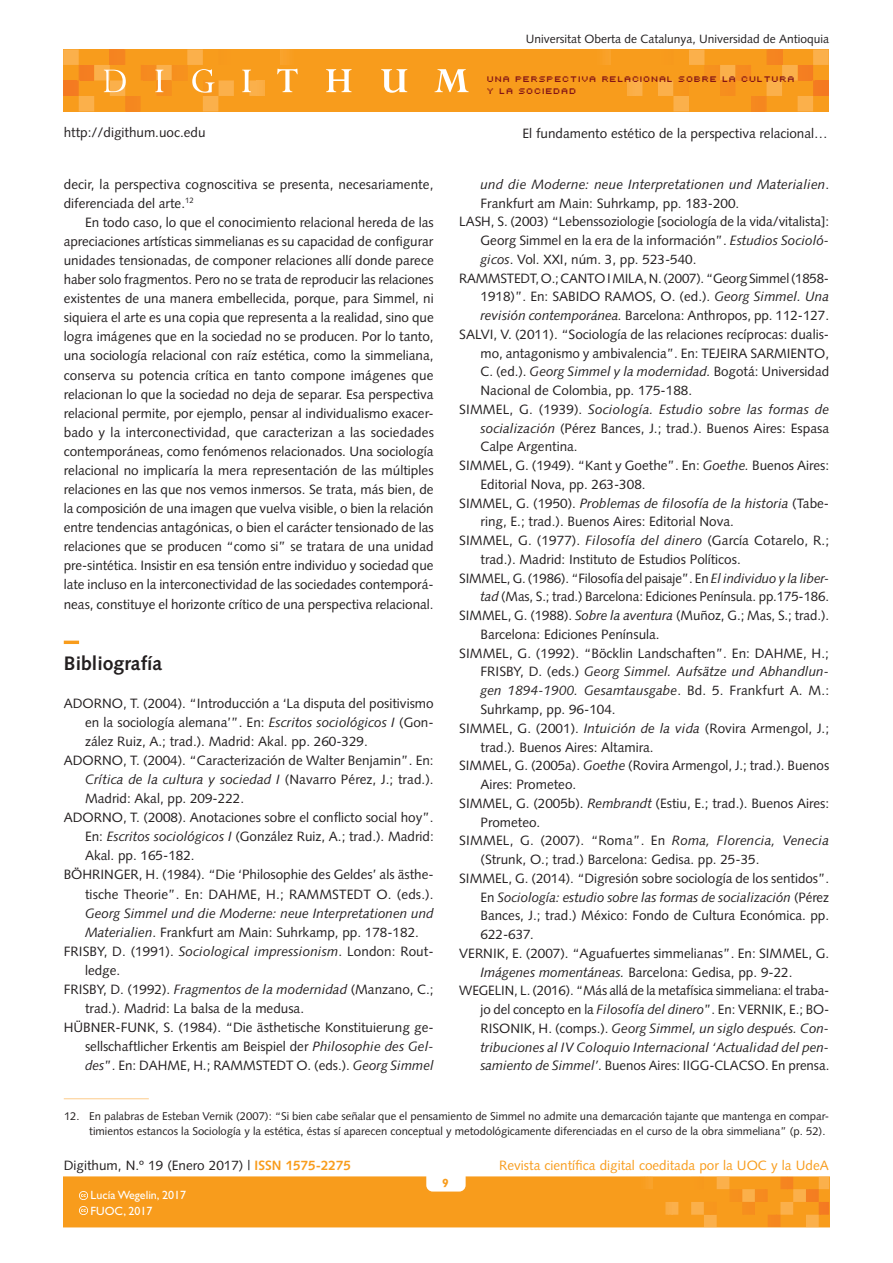
<style>
.page{position:relative;width:893px;height:1263px;background:#fff}
.page>*{position:absolute;margin:0;border:0;box-sizing:border-box;transform-origin:0 0}
._03_SUBTITOL{font:700 19.5px "Syntax LT";color:#231f20}
._02_Bibliografia{font:13.5px/18.8px "Syntax LT";color:#231f20;text-align:justify}
._02_PARAGRAF_GENERAL{font:13.5px/19px "Syntax LT";color:#231f20}
._02_Bibliografia-2{font:italic 13.5px/18.8px "Syntax LT";letter-spacing:.005em;color:#231f20}
.t1{font:13.5px "Syntax LT";color:#f89c1c}
.t2{font:12px "Syntax LT";color:#231f20}
.t3{font:12px/15.8px "Gill Sans";color:#fff}
.t4{font:700 12px "Gill Sans";color:#f89c1c}
._04_NOTAS1{font:11.25px/15px "Syntax LT";color:#231f20}
.t5{font:9px/12px "Uni 0554";color:#821316}
.s1{font-style:normal}
.s2{font-style:italic}
.s3{font-weight:700;color:#f89c1c}
</style>
<div class="page">
<hr style="left:829px;top:1177px;width:1px;height:50px;background:#f47921">
<svg style="left:64px;top:1177px;width:765px;height:50px;background:#f89d21"></svg>
<div style="left:63px;top:49px;width:766px;height:62px;background:#f89c1c"></div>
<hr style="left:265px;top:49px;width:1px;height:62px;background:#faab40">
<hr style="left:278px;top:49px;width:2px;height:62px;background:#f9a430">
<hr style="left:625px;top:49px;width:2px;height:62px;background:#faab40">
<hr style="left:612px;top:49px;width:1px;height:62px;background:#f9a430">
<svg style="left:605px;top:49px;width:6px;height:16px"></svg>
<svg style="left:627px;top:49px;width:202px;height:62px"></svg>
<hr style="left:815px;top:80px;width:4px;height:16px;background:#f47b21">
<hr style="left:819px;top:80px;width:3px;height:16px;background:#f47a21">
<hr style="left:822px;top:80px;width:3px;height:16px;background:#f47921">
<hr style="left:825px;top:80px;width:4px;height:16px;background:#f47921">
<svg style="left:63px;top:49px;width:202px;height:62px"></svg>
<svg style="left:277px;top:49px;width:21px;height:43px"></svg>
<svg style="left:326px;top:69px;width:26px;height:23px"></svg>
<svg style="left:381px;top:69px;width:26px;height:24px"></svg>
<svg style="left:434px;top:69px;width:35px;height:23px"></svg>
<hr style="left:64px;top:641px;width:15px;height:3px;background:#f89c1c">
<hr style="left:64px;top:1098px;width:85px;height:1px;background:#fdcb8a">
<p class="t2" style="left:526px;top:32px;width:305px">Universitat Oberta de Catalunya, Universidad de Antioquia</p>
<p class="t5" style="left:488px;top:72px;width:310px">UNA PERSPECTIVA RELACIONAL SOBRE LA CULTURA<br>Y LA SOCIEDAD</p>
<p class="_02_PARAGRAF_GENERAL" style="left:64px;top:122px;width:143px">http://digithum.uoc.edu</p>
<p class="_02_PARAGRAF_GENERAL" style="left:522px;top:124px;width:307px">El fundamento estético de la perspectiva relacional…</p>
<p class="_02_PARAGRAF_GENERAL" style="left:64px;top:175px;width:371px">decir, la perspectiva cognoscitiva se presenta, necesariamente, diferenciada del arte.<sup>12</sup></p>
<p class="_02_PARAGRAF_GENERAL" style="left:64px;top:213px;width:372px;text-align:justify;text-indent:21px">En todo caso, lo que el conocimiento relacional hereda de las apreciaciones artísticas simmelianas es su capacidad de configurar unidades tensionadas, de componer relaciones allí donde parece haber solo fragmentos. Pero no se trata de reproducir las relaciones existentes de una manera embellecida, porque, para Simmel, ni siquiera el arte es una copia que representa a la realidad, sino que logra imágenes que en la sociedad no se producen. Por lo tanto, una sociología relacional con raíz estética, como la simmeliana, conserva su potencia crítica en tanto compone imágenes que relacionan lo que la sociedad no deja de separar. Esa perspectiva relacional permite, por ejemplo, pensar al individualismo exacer&shy;bado y la interconectividad, que caracterizan a las sociedades contemporáneas, como fenómenos relacionados. Una sociología relacional no implicaría la mera representación de las múltiples relaciones en las que nos vemos inmersos. Se trata, más bien, de la composición de una imagen que vuelva visible, o bien la relación entre tendencias antagónicas, o bien el carácter tensionado de las relaciones que se producen “como si” se tratara de una unidad pre-sintética. Insistir en esa tensión entre individuo y sociedad que late incluso en la interconectividad de las sociedades contemporá&shy;neas, constituye el horizonte crítico de una perspectiva relacional.</p>
<p class="_02_Bibliografia-2" style="left:480px;top:175px;width:350px">und die Moderne: neue Interpretationen und Materialien<span class="s1">.<br>Frankfurt am Main: Suhrkamp, pp. 183-200.</span></p>
<p class="_02_Bibliografia" style="left:480px;top:212px;width:350px;text-indent:-21px">LASH, S. (2003) “Lebenssoziologie [sociología de la vida/vitalista]:<br>Georg Simmel en la era de la información”. <span class="s2">Estudios Socioló&shy;gicos</span>. Vol. XXI, núm. 3, pp. 523-540.</p>
<p class="_02_Bibliografia" style="left:480px;top:269px;width:350px;text-indent:-21px">RAMMSTEDT, O.; CANTO I MILA, N. (2007). “Georg Simmel (1858- 1918)”. En: SABIDO RAMOS, O. (ed.). <span class="s2">Georg Simmel. Una revisión contemporánea.</span> Barcelona: Anthropos, pp. 112-127.</p>
<p class="_02_Bibliografia" style="left:480px;top:325px;width:350px;text-indent:-21px">SALVI, V. (2011). “Sociología de las relaciones recíprocas: dualis&shy;mo, antagonismo y ambivalencia”. En: TEJEIRA SARMIENTO, C. (ed.). <span class="s2">Georg Simmel y la modernidad.</span> Bogotá: Universidad Nacional de Colombia, pp. 175-188.</p>
<p class="_02_Bibliografia" style="left:480px;top:400px;width:350px;text-indent:-21px">SIMMEL, G. (1939). <span class="s2">Sociología. Estudio sobre las formas de socialización</span> (Pérez Bances, J.; trad.). Buenos Aires: Espasa Calpe Argentina.</p>
<p class="_02_Bibliografia" style="left:480px;top:456px;width:350px;text-indent:-21px">SIMMEL, G. (1949). “Kant y Goethe”. En: <span class="s2">Goethe.</span> Buenos Aires:<br>Editorial Nova, pp. 263-308.</p>
<p class="_02_Bibliografia" style="left:480px;top:494px;width:350px;text-indent:-21px">SIMMEL, G. (1950). <span class="s2">Problemas de filosofía de la historia</span> (Tabe&shy;ring, E.; trad.). Buenos Aires: Editorial Nova.</p>
<p class="_02_Bibliografia" style="left:480px;top:531px;width:350px;text-indent:-21px">SIMMEL, G. (1977). <span class="s2">Filosofía del dinero</span> (García Cotarelo, R.; trad.). Madrid: Instituto de Estudios Políticos.</p>
<p class="_02_Bibliografia" style="left:459px;top:569px;width:371px;text-align:right">SIMMEL, G. (1986). “Filosofía del paisaje”. En <span class="s2">El individuo y la liber&shy;tad</span> (Mas, S.; trad.) Barcelona: Ediciones Península. pp.175-186.</p>
<p class="_02_Bibliografia" style="left:480px;top:606px;width:350px;text-indent:-21px">SIMMEL, G. (1988). <span class="s2">Sobre la aventura</span> (Muñoz, G.; Mas, S.; trad.).<br>Barcelona: Ediciones Península.</p>
<p class="_02_Bibliografia" style="left:480px;top:644px;width:350px;text-indent:-21px">SIMMEL, G. (1992). “Böcklin Landschaften”. En: DAHME, H.; FRISBY, D. (eds.) <span class="s2">Georg Simmel. Aufsätze und Abhandlun&shy;gen 1894-1900. Gesamtausgabe</span>. Bd. 5. Frankfurt A. M.:<br>Suhrkamp, pp. 96-104.</p>
<p class="_02_Bibliografia" style="left:480px;top:719px;width:350px;text-indent:-21px">SIMMEL, G. (2001). <span class="s2">Intuición de la vida</span> (Rovira Armengol, J.; trad.)<span class="s2">.</span> Buenos Aires: Altamira.</p>
<p class="_02_Bibliografia" style="left:480px;top:756px;width:350px;text-indent:-21px">SIMMEL, G. (2005a). <span class="s2">Goethe</span> (Rovira Armengol, J.; trad.). Buenos<br>Aires: Prometeo.</p>
<p class="_02_Bibliografia" style="left:480px;top:794px;width:350px;text-indent:-21px">SIMMEL, G. (2005b). <span class="s2">Rembrandt</span> (Estiu, E.; trad.). Buenos Aires:<br>Prometeo.</p>
<p class="_02_Bibliografia" style="left:480px;top:831px;width:350px;text-indent:-21px">SIMMEL, G. (2007). “Roma”. En <span class="s2">Roma, Florencia, Venecia </span>(Strunk, O.; trad.) Barcelona: Gedisa. pp. 25-35.</p>
<p class="_02_Bibliografia" style="left:480px;top:869px;width:350px;text-indent:-21px">SIMMEL, G. (2014). “Digresión sobre sociología de los sentidos”.<br>En <span class="s2">Sociología: estudio sobre las formas de socialización</span> (Pérez Bances, J.; trad.) México: Fondo de Cultura Económica. pp.<br>622-637<span class="s2">.</span></p>
<p class="_02_Bibliografia" style="left:480px;top:944px;width:350px;text-indent:-21px">VERNIK, E. (2007). “Aguafuertes simmelianas”. En: SIMMEL, G.<br><span class="s2">Imágenes momentáneas.</span> Barcelona: Gedisa, pp. 9-22.</p>
<p class="_02_Bibliografia" style="left:480px;top:981px;width:350px;text-indent:-21px">WEGELIN, L. (2016). “Más allá de la metafísica simmeliana: el traba&shy;jo del concepto en la <span class="s2">Filosofía del dinero</span>”. En: VERNIK, E.; BO-RISONIK, H. (comps.). <span class="s2">Georg Simmel, un siglo después. Con&shy;tribuciones al IV Coloquio Internacional ‘Actualidad del pen&shy;samiento de Simmel’</span>. Buenos Aires: IIGG-CLACSO. En prensa.</p>
<p class="_04_NOTAS1" style="left:89px;top:1109px;width:741px;text-indent:-25px">12. En palabras de Esteban Vernik (2007): “Si bien cabe señalar que el pensamiento de Simmel no admite una demarcación tajante que mantenga en compar&shy;timientos estancos la Sociología y la estética, éstas sí aparecen conceptual y metodológicamente diferenciadas en el curso de la obra simmeliana” (p. 52).</p>
<p class="_03_SUBTITOL" style="left:64px;top:652px;width:100px">Bibliografía</p>
<p class="_02_Bibliografia" style="left:85px;top:693px;width:350px;text-indent:-21px">ADORNO, T. (2004). “Introducción a ‘La disputa del positivismo en la sociología alemana’”. En: <span class="s2">Escritos sociológicos I</span> (Gon&shy;zález Ruiz, A.; trad.). Madrid: Akal. pp. 260-329.</p>
<p class="_02_Bibliografia" style="left:85px;top:751px;width:350px;text-indent:-21px">ADORNO, T. (2004). “Caracterización de Walter Benjamin”. En:<br><span class="s2">Crítica de la cultura y sociedad I</span> (Navarro Pérez, J.; trad.).<br>Madrid: Akal, pp. 209-222.</p>
<p class="_02_Bibliografia" style="left:85px;top:808px;width:350px;text-indent:-21px">ADORNO, T. (2008). Anotaciones sobre el conflicto social hoy”.<br>En: <span class="s2">Escritos sociológicos I</span> (González Ruiz, A.; trad.). Madrid:<br>Akal. pp. 165-182.</p>
<p class="_02_Bibliografia" style="left:85px;top:865px;width:350px;text-indent:-21px">BÖHRINGER, H. (1984). “Die ‘Philosophie des Geldes’ als ästhe&shy;tische Theorie”. En: DAHME, H.; RAMMSTEDT O. (eds.).<br><span class="s2">Georg Simmel und die Moderne: neue Interpretationen und Materialien</span>. Frankfurt am Main: Suhrkamp, pp. 178-182.</p>
<p class="_02_Bibliografia" style="left:85px;top:942px;width:350px;text-indent:-21px">FRISBY, D. (1991). <span class="s2">Sociological impressionism</span>. London: Rout&shy;ledge.</p>
<p class="_02_Bibliografia" style="left:85px;top:980px;width:350px;text-indent:-21px">FRISBY, D. (1992). <span class="s2">Fragmentos de la modernidad</span> (Manzano, C.; trad.). Madrid: La balsa de la medusa.</p>
<p class="_02_Bibliografia" style="left:85px;top:1018px;width:350px;text-indent:-21px">HÜBNER-FUNK, S. (1984). “Die ästhetische Konstituierung ge&shy;sellschaftlicher Erkentis am Beispiel der <span class="s2">Philosophie des Gel&shy;des</span>”. En: DAHME, H.; RAMMSTEDT O. (eds.). <span class="s2">Georg Simmel</span></p>
<p class="_02_PARAGRAF_GENERAL" style="left:64px;top:1156px;width:289px">Digithum, N.º 19 (Enero 2017) | <span class="s3">ISSN 1575-2275</span></p>
<p class="t1" style="left:499px;top:1157px;width:331px">Revista científica digital coeditada por la UOC y la UdeA</p>
<p class="t4" style="left:442px;top:1176px;width:8px">9</p>
<p class="t3" style="left:91px;top:1187px;width:97px">Lucía Wegelin, 2017<br>FUOC, 2017</p>
</div>
